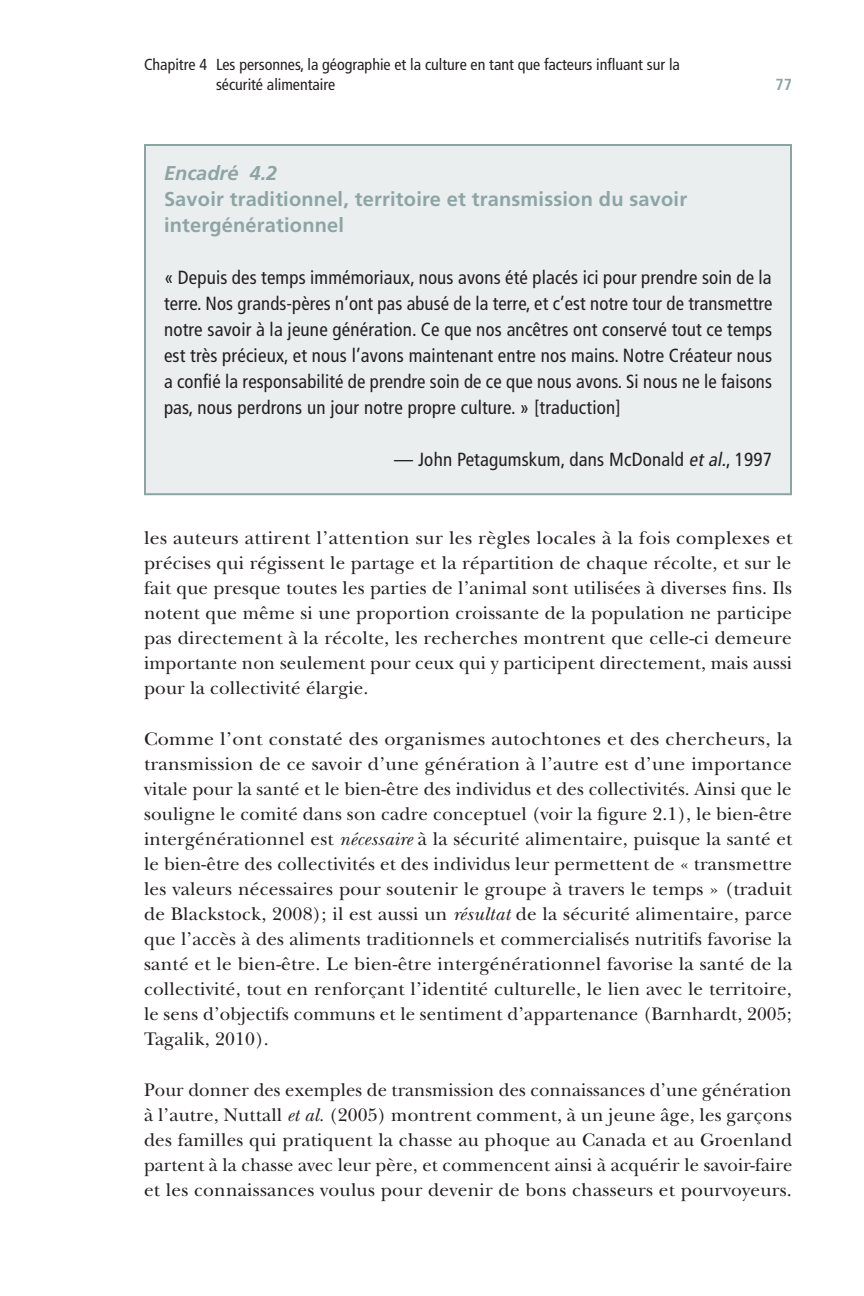
<style>
.page{position:relative;width:864px;height:1296px;background:#fff}
.page>*{position:absolute;margin:0;border:0;box-sizing:border-box;transform-origin:0 0}
.t1{font:700 20px/26px "Frutiger";letter-spacing:.01em;color:#8ca5a4}
.t2{font:italic 700 20px "Frutiger";color:#8ca5a4}
.t3{font:19px/25px "New Baskerville Std";letter-spacing:.01em;color:#231f20;text-align:justify;scale:1.05 1}
.t4{font:condensed 19px/26px "Frutiger";letter-spacing:.01em;color:#231f20;text-align:justify}
.t5{font:19px/25px "New Baskerville Std";letter-spacing:.01em;color:#231f20;text-align:justify;scale:1.04 1}
.t6{font:19px/25px "New Baskerville Std";letter-spacing:.01em;color:#231f20;text-align:justify}
.t7{font:condensed 16px/20px "Frutiger";color:#231f20}
.t8{font:700 condensed 16px "Frutiger";color:#8ca5a4}
.s1{font-style:italic}
</style>
<div class="page">
<div style="left:145px;top:145px;width:646px;height:349px;background:#eaeeee"></div>
<div style="left:144px;top:144px;width:648px;height:351px;border:2px solid #8ca5a4"></div>
<p class="t7" style="left:216px;top:55px;width:466px;text-indent:-72px">Chapitre 4 Les personnes, la géographie et la culture en tant que facteurs influant sur la sécurité alimentaire</p>
<p class="t8" style="left:775px;top:75px;width:18px">77</p>
<p class="t2" style="left:164px;top:161px;width:115px">Encadré 4.2</p>
<p class="t1" style="left:164px;top:185px;width:525px">Savoir traditionnel, territoire et transmission du savoir intergénérationnel</p>
<p class="t4" style="left:164px;top:264px;width:610px">« Depuis des temps immémoriaux, nous avons été placés ici pour prendre soin de la terre. Nos grands-pères n’ont pas abusé de la terre, et c’est notre tour de transmettre notre savoir à la jeune génération. Ce que nos ancêtres ont conservé tout ce temps est très précieux, et nous l’avons maintenant entre nos mains. Notre Créateur nous a confié la responsabilité de prendre soin de ce que nous avons. Si nous ne le faisons pas, nous perdrons un jour notre propre culture. » [traduction]</p>
<p class="t4" style="left:394px;top:446px;width:379px">— John Petagumskum, dans McDonald <span class="s1">etal.</span>, 1997</p>
<p class="t5" style="left:144px;top:526px;width:625px">les auteurs attirent l’attention sur les règles locales à la fois complexes et précises qui régissent le partage et la répartition de chaque récolte, et sur le fait que presque toutes les parties de l’animal sont utilisées à diverses fins. Ils notent que même si une proportion croissante de la population ne participe pas directement à la récolte, les recherches montrent que celle-ci demeure importante non seulement pour ceux qui y participent directement, mais aussi pour la collectivité élargie.</p>
<p class="t3" style="left:144px;top:727px;width:619px">Comme l’ont constaté des organismes autochtones et des chercheurs, la transmission de ce savoir d’une génération à l’autre est d’une importance vitale pour la santé et le bien-être des individus et des collectivités. Ainsi que le souligne le comité dans son cadre conceptuel (voir la figure 2.1), le bien-être intergénérationnel est <span class="s1">nécessaire</span> à la sécurité alimentaire, puisque la santé et le bien-être des collectivités et des individus leur permettent de « transmettre les valeurs nécessaires pour soutenir le groupe à travers le temps » (traduit de Blackstock, 2008); il est aussi un <span class="s1">résultat</span> de la sécurité alimentaire, parce que l’accès à des aliments traditionnels et commercialisés nutritifs favorise la santé et le bien-être. Le bien-être intergénérationnel favorise la santé de la collectivité, tout en renforçant l’identité culturelle, le lien avec le territoire, le sens d’objectifs communs et le sentiment d’appartenance (Barnhardt, 2005; Tagalik, 2010).</p>
<p class="t6" style="left:144px;top:1078px;width:650px">Pour donner des exemples de transmission des connaissances d’une génération à l’autre, Nuttall <span class="s1">et al.</span> (2005) montrent comment, à un jeune âge, les garçons des familles qui pratiquent la chasse au phoque au Canada et au Groenland partent à la chasse avec leur père, et commencent ainsi à acquérir le savoir-faire et les connaissances voulus pour devenir de bons chasseurs et pourvoyeurs.</p>
</div>
